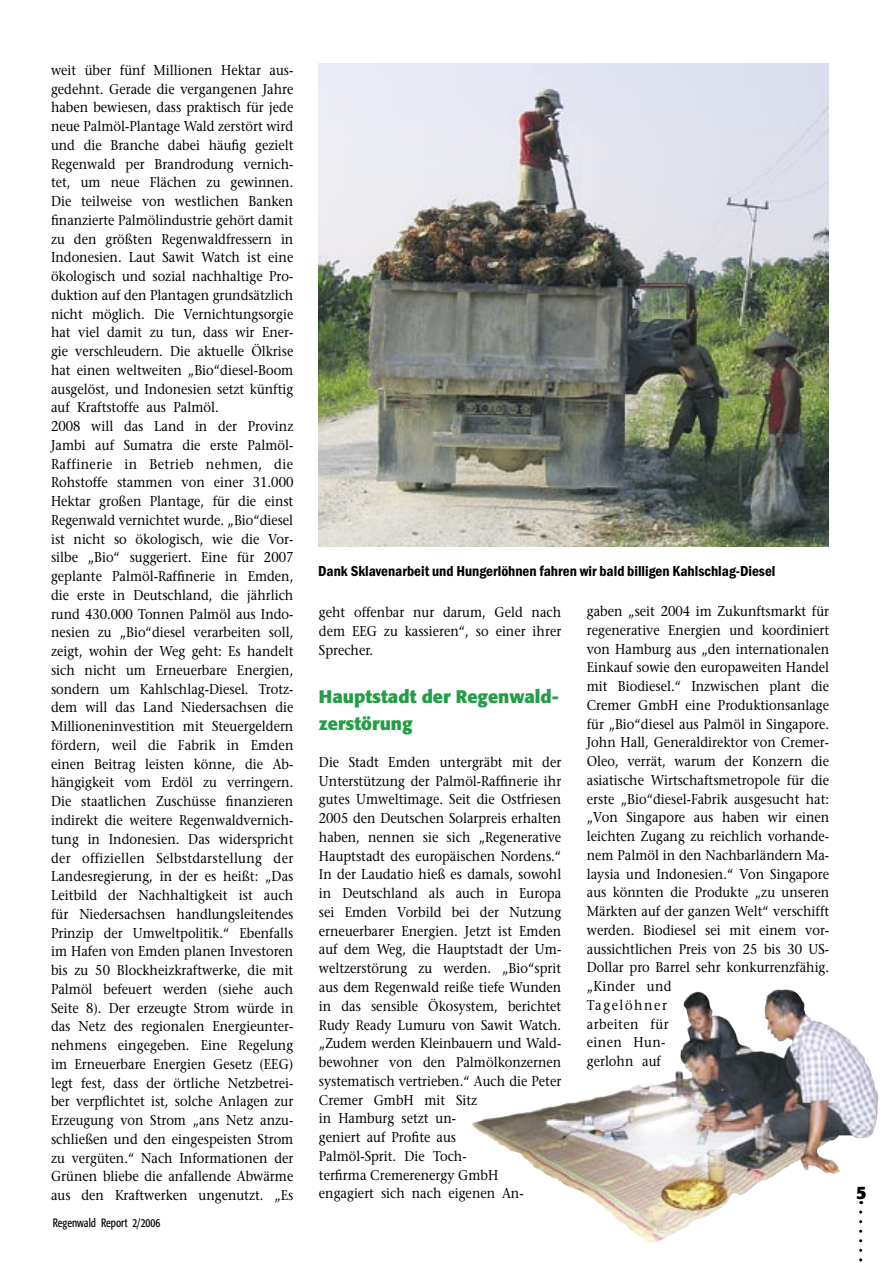
<style>
.page{position:relative;width:893px;height:1263px;background:#fff}
.page>*{position:absolute;margin:0;border:0;box-sizing:border-box;transform-origin:0 0}
.Zwischenzeilen{font:700 18px/27px "Formata";color:#239e46}
.t1{font:700 18px "Formata";color:#000}
.Bildunter{font:600 condensed 15px "Franklin Itc T";color:#000}
.Fließtext{font:14.25px/18.8px "Stone Serif";color:#000;text-align:justify;scale:.9 1}
.Bildunter-2{font:14.25px/18.8px "Stone Serif";color:#000;text-align:justify;scale:.9 1}
.t2{font:condensed 12px "Formata";color:#000;scale:.9 1}
</style>
<div class="page">
<svg style="left:859px;top:1248px;width:3px;height:14px"></svg>
<img style="left:318px;top:64px;width:510px;height:483px">
<img style="left:472px;top:1014px;width:407px;height:229px">
<p class="Bildunter-2" style="left:51px;top:61px;width:271px">weit über fünf Millionen Hektar aus&shy;gedehnt. Gerade die vergangenen Jahre haben bewiesen, dass praktisch für jede neue Palmöl-Plantage Wald zerstört wird und die Branche dabei häufig gezielt Regenwald per Brandrodung vernich&shy;tet, um neue Flächen zu gewinnen.<br>Die teilweise von westlichen Banken finanzierte Palmölindustrie gehört damit zu den größten Regenwaldfressern in Indonesien. Laut Sawit Watch ist eine ökologisch und sozial nachhaltige Pro&shy;duktion auf den Plantagen grundsätzlich nicht möglich. Die Vernichtungsorgie hat viel damit zu tun, dass wir Ener&shy;gie verschleudern. Die aktuelle Ölkrise hat einen weltweiten „Bio“diesel-Boom ausgelöst, und Indonesien setzt künftig auf Kraftstoffe aus Palmöl.</p>
<p class="Fließtext" style="left:51px;top:417px;width:271px">2008 will das Land in der Provinz Jambi auf Sumatra die erste Palmöl-Raffinerie in Betrieb nehmen, die Rohstoffe stammen von einer 31.000<br>Hektar großen Plantage, für die einst Regenwald vernichtet wurde. „Bio“diesel ist nicht so ökologisch, wie die Vor&shy;silbe „Bio“ suggeriert. Eine für 2007 geplante Palmöl-Raffinerie in Emden, die erste in Deutschland, die jährlich rund 430.000 Tonnen Palmöl aus Indo&shy;nesien zu „Bio“diesel verarbeiten soll, zeigt, wohin der Weg geht: Es handelt sich nicht um Erneuerbare Energien, sondern um Kahlschlag-Diesel. Trotz&shy;dem will das Land Niedersachsen die Millioneninvestition mit Steuergeldern fördern, weil die Fabrik in Emden einen Beitrag leisten könne, die Ab&shy;hängigkeit vom Erdöl zu verringern.<br>Die staatlichen Zuschüsse finanzieren indirekt die weitere Regenwaldvernich&shy;tung in Indonesien. Das widerspricht der offiziellen Selbstdarstellung der Landesregierung, in der es heißt: „Das Leitbild der Nachhaltigkeit ist auch für Niedersachsen handlungsleitendes Prinzip der Umweltpolitik.“ Ebenfalls im Hafen von Emden planen Investoren bis zu 50 Blockheizkraftwerke, die mit Palmöl befeuert werden (siehe auch Seite 8). Der erzeugte Strom würde in das Netz des regionalen Energieunter&shy;nehmens eingegeben. Eine Regelung im Erneuerbare Energien Gesetz (EEG) legt fest, dass der örtliche Netzbetrei&shy;ber verpflichtet ist, solche Anlagen zur Erzeugung von Strom „ans Netz anzu&shy;schließen und den eingespeisten Strom zu vergüten.“ Nach Informationen der Grünen bliebe die anfallende Abwärme aus den Kraftwerken ungenutzt. „Es</p>
<p class="t2" style="left:53px;top:1216px;width:121px">Regenwald Report 2/2006</p>
<p class="Bildunter" style="left:318px;top:563px;width:459px">Dank Sklavenarbeit und Hungerlöhnen fahren wir bald billigen Kahlschlag-Diesel</p>
<p class="Fließtext" style="left:319px;top:603px;width:271px">geht offenbar nur darum, Geld nach dem EEG zu kassieren“, so einer ihrer Sprecher.</p>
<p class="Zwischenzeilen" style="left:319px;top:683px;width:241px">Hauptstadt der Regenwald&shy;zerstörung</p>
<p class="Fließtext" style="left:319px;top:753px;width:271px;text-align:left">Die Stadt Emden untergräbt mit der Unterstützung der Palmöl-Raffinerie ihr gutes Umweltimage. Seit die Ostfriesen 2005 den Deutschen Solarpreis erhalten haben, nennen sie sich „Regenerative Hauptstadt des europäischen Nordens.“ In der Laudatio hieß es damals, sowohl in Deutschland als auch in Europa sei Emden Vorbild bei der Nutzung erneuerbarer Energien. Jetzt ist Emden auf dem Weg, die Hauptstadt der Um&shy;weltzerstörung zu werden. „Bio“sprit aus dem Regenwald reiße tiefe Wunden in das sensible Ökosystem, berichtet Rudy Ready Lumuru von Sawit Watch. „Zudem werden Kleinbauern und Wald&shy;bewohner von den Palmölkonzernen systematisch vertrieben.“ Auch die Peter Cremer GmbH mit Sitz<br>in Hamburg setzt un-<br>geniert auf Profite aus<br>Palmöl-Sprit. Die Toch-<br>terfirma Cremerenergy GmbH<br>engagiert sich nach eigenen An-</p>
<p class="Fließtext" style="left:587px;top:602px;width:271px;text-align:left">gaben „seit 2004 im Zukunftsmarkt für regenerative Energien und koordiniert von Hamburg aus „den internationalen Einkauf sowie den europaweiten Handel mit Biodiesel.“ Inzwischen plant die Cremer GmbH eine Produktionsanlage für „Bio“diesel aus Palmöl in Singapore.<br>John Hall, Generaldirektor von Cremer-Oleo, verrät, warum der Konzern die asiatische Wirtschaftsmetropole für die erste „Bio“diesel-Fabrik ausgesucht hat: „Von Singapore aus haben wir einen leichten Zugang zu reichlich vorhande&shy;nem Palmöl in den Nachbarländern Ma&shy;laysia und Indonesien.“ Von Singapore aus könnten die Produkte „zu unseren Märkten auf der ganzen Welt“ verschifft werden. Biodiesel sei mit einem vor&shy;aussichtlichen Preis von 25 bis 30 US-Dollar pro Barrel sehr konkurrenzfähig. „Kinder und<br>Tagelöhner<br>arbeiten für<br>einen Hun-<br>gerlohn auf</p>
<p class="t1" style="left:856px;top:1181px;width:12px">5</p>
</div>
